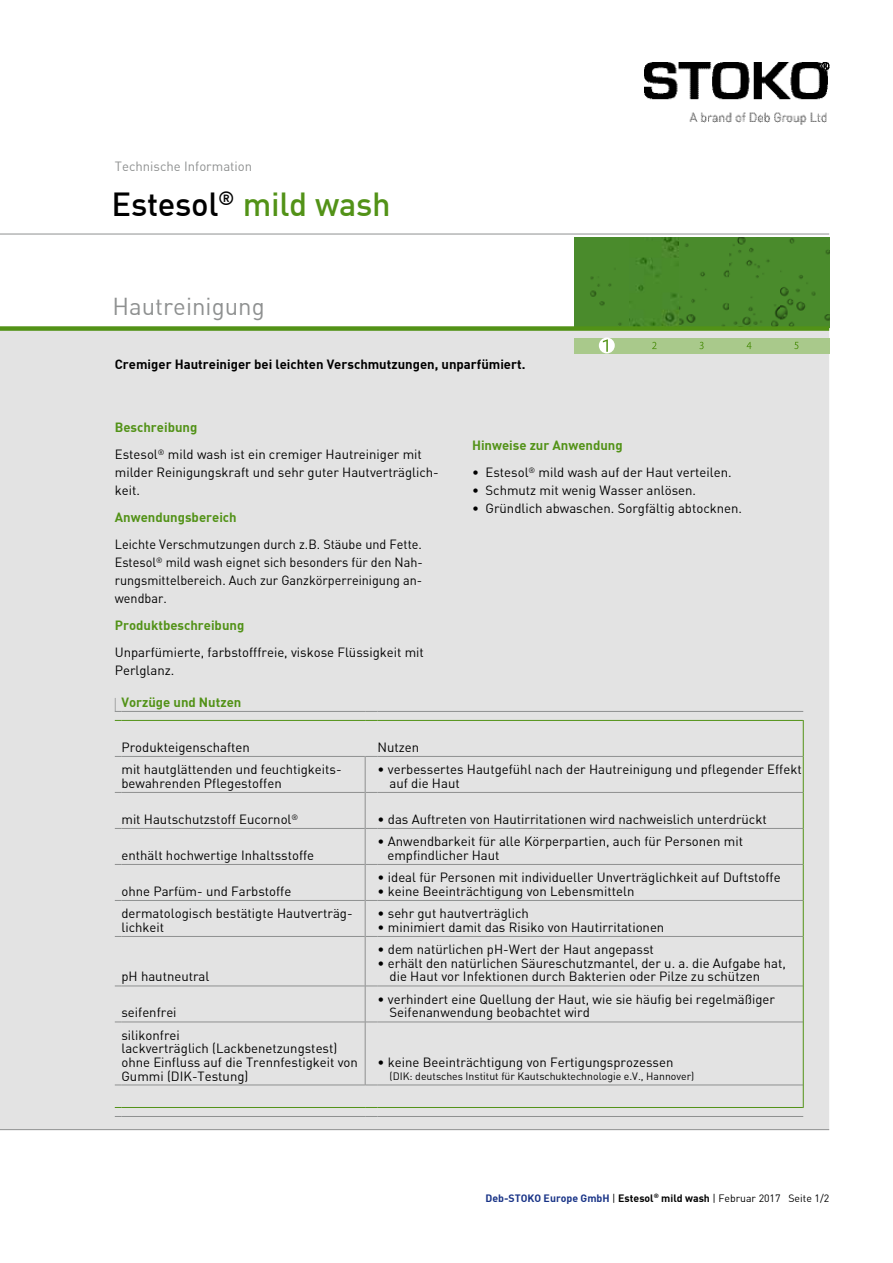
<style>
.page{position:relative;width:893px;height:1263px;background:#fff}
.page>*{position:absolute;margin:0;border:0;box-sizing:border-box;transform-origin:0 0}
.t1{font:500 32.7px "DI Nbek";letter-spacing:-.01em;color:#529217}
.t2{font:24px "DIN Bek";color:#8e9090}
.t3{font:13.2px/13.5px "DIN Bek";color:#000}
.t4{font:13.2px/18px "DIN Bek";color:#000;text-align:justify;scale:.96 1}
.t5{font:700 13.2px "DI Nbek";color:#529217}
.t6{font:700 13.2px "DI Nbek";color:#000}
.t7{font:13.2px "DIN Bek";color:#8e9090}
.t8{font:10.5px "DIN Bek";color:#000}
.s1{color:#000}
.s2{font-family:"DI Nbek";font-weight:700;color:#173286}
.s3{font-family:"DI Nbek";font-weight:700}
</style>
<div class="page">
<div style="left:0;top:331px;width:829px;height:798px;background:#e3e3e3"></div>
<div style="left:574px;top:237px;width:255px;height:89px;background:#4a8b2c"></div>
<div style="left:574px;top:338px;width:255px;height:15px;background:#a9c98b"></div>
<svg style="left:746px;top:342px;width:5px;height:7px"></svg>
<svg style="left:794px;top:342px;width:4px;height:7px"></svg>
<div style="left:599px;top:337px;width:16px;height:16px;background:#fff;border-radius:50%"></div>
<svg style="left:700px;top:342px;width:4px;height:7px"></svg>
<svg style="left:603px;top:339px;width:5px;height:13px"></svg>
<svg style="left:652px;top:342px;width:4px;height:7px"></svg>
<img style="left:644px;top:63px;width:185px;height:61px">
<hr style="left:0;top:234px;width:829px;height:1px;background:#8e9090">
<hr style="left:0;top:1129px;width:829px;height:1px;background:#8e9090">
<hr style="left:121px;top:711px;width:244px;height:1px;background:#8e9090">
<svg style="left:365px;top:711px;width:13px;height:1px"></svg>
<hr style="left:378px;top:711px;width:425px;height:1px;background:#8e9090">
<hr style="left:121px;top:756px;width:244px;height:1px;background:#8e9090">
<hr style="left:121px;top:792px;width:244px;height:1px;background:#8e9090">
<hr style="left:365px;top:756px;width:1px;height:36px;background:#8e9090">
<hr style="left:365px;top:792px;width:1px;height:36px;background:#8e9090">
<svg style="left:366px;top:756px;width:12px;height:1px"></svg>
<svg style="left:366px;top:792px;width:12px;height:1px"></svg>
<hr style="left:378px;top:756px;width:425px;height:1px;background:#8e9090">
<hr style="left:378px;top:792px;width:425px;height:1px;background:#8e9090">
<hr style="left:121px;top:828px;width:244px;height:1px;background:#8e9090">
<hr style="left:365px;top:828px;width:1px;height:36px;background:#8e9090">
<svg style="left:366px;top:828px;width:12px;height:1px"></svg>
<hr style="left:378px;top:828px;width:425px;height:1px;background:#8e9090">
<hr style="left:121px;top:864px;width:244px;height:1px;background:#8e9090">
<hr style="left:365px;top:864px;width:1px;height:36px;background:#8e9090">
<svg style="left:366px;top:864px;width:12px;height:1px"></svg>
<hr style="left:378px;top:864px;width:425px;height:1px;background:#8e9090">
<hr style="left:121px;top:900px;width:244px;height:1px;background:#8e9090">
<hr style="left:365px;top:900px;width:1px;height:36px;background:#8e9090">
<svg style="left:366px;top:900px;width:12px;height:1px"></svg>
<hr style="left:378px;top:900px;width:425px;height:1px;background:#8e9090">
<hr style="left:121px;top:936px;width:244px;height:1px;background:#8e9090">
<hr style="left:365px;top:936px;width:1px;height:50px;background:#8e9090">
<svg style="left:366px;top:936px;width:12px;height:1px"></svg>
<hr style="left:378px;top:936px;width:425px;height:1px;background:#8e9090">
<hr style="left:121px;top:985px;width:244px;height:1px;background:#8e9090">
<hr style="left:365px;top:986px;width:1px;height:36px;background:#8e9090">
<svg style="left:366px;top:985px;width:12px;height:1px"></svg>
<hr style="left:378px;top:985px;width:425px;height:1px;background:#8e9090">
<hr style="left:121px;top:1021px;width:244px;height:1px;background:#8e9090">
<hr style="left:365px;top:1022px;width:1px;height:63px;background:#8e9090">
<svg style="left:366px;top:1021px;width:12px;height:1px"></svg>
<hr style="left:378px;top:1021px;width:425px;height:1px;background:#8e9090">
<hr style="left:121px;top:1084px;width:244px;height:1px;background:#8e9090">
<svg style="left:366px;top:1084px;width:12px;height:1px"></svg>
<hr style="left:378px;top:1084px;width:425px;height:1px;background:#8e9090">
<hr style="left:121px;top:1116px;width:244px;height:1px;background:#8e9090">
<svg style="left:365px;top:1116px;width:13px;height:1px"></svg>
<hr style="left:378px;top:1116px;width:425px;height:1px;background:#8e9090">
<hr style="left:121px;top:720px;width:244px;height:1px;background:#529217">
<svg style="left:365px;top:720px;width:13px;height:1px"></svg>
<hr style="left:378px;top:720px;width:425px;height:1px;background:#529217">
<hr style="left:803px;top:720px;width:1px;height:36px;background:#529217">
<hr style="left:803px;top:756px;width:1px;height:36px;background:#529217">
<hr style="left:803px;top:792px;width:1px;height:36px;background:#529217">
<hr style="left:803px;top:828px;width:1px;height:36px;background:#529217">
<hr style="left:803px;top:864px;width:1px;height:36px;background:#529217">
<hr style="left:803px;top:900px;width:1px;height:36px;background:#529217">
<hr style="left:803px;top:936px;width:1px;height:50px;background:#529217">
<hr style="left:803px;top:986px;width:1px;height:36px;background:#529217">
<hr style="left:803px;top:1022px;width:1px;height:63px;background:#529217">
<svg style="left:803px;top:1085px;width:1px;height:23px"></svg>
<hr style="left:121px;top:1107px;width:244px;height:1px;background:#529217">
<svg style="left:365px;top:1107px;width:13px;height:1px"></svg>
<hr style="left:378px;top:1107px;width:425px;height:1px;background:#529217">
<svg style="left:115px;top:698px;width:6px;height:14px"></svg>
<div style="left:0;top:326px;width:829px;height:5px;background:#529217"></div>
<p class="t7" style="left:115px;top:158px;width:139px">Technische Information</p>
<h1 class="t1" style="left:112px;top:183px;width:281px"><span class="s1">Estesol</span><sup>®</sup> mild wash</h1>
<h2 class="t2" style="left:112px;top:291px;width:154px">Hautreinigung</h2>
<p class="t6" style="left:115px;top:356px;width:412px">Cremiger Hautreiniger bei leichten Verschmutzungen, unparfümiert.</p>
<p class="t5" style="left:115px;top:419px;width:84px">Beschreibung</p>
<p class="t3" style="left:115px;top:445px;width:326px;line-height:18px">Estesol<sup>®</sup> mild wash ist ein cremiger Hautreiniger mit milder Reinigungskraft und sehr guter Hautverträglich&shy;keit.</p>
<p class="t5" style="left:115px;top:509px;width:123px">Anwendungsbereich</p>
<p class="t4" style="left:115px;top:535px;width:322px">Leichte Verschmutzungen durch z.B. Stäube und Fette.<br>Estesol<sup>®</sup> mild wash eignet sich besonders für den Nah&shy;rungsmittelbereich. Auch zur Ganzkörperreinigung an&shy;wendbar.</p>
<p class="t5" style="left:115px;top:617px;width:131px">Produktbeschreibung</p>
<p class="t3" style="left:115px;top:643px;width:311px;line-height:18px">Unparfümierte, farbstofffreie, viskose Flüssigkeit mit<br>Perlglanz.</p>
<p class="t5" style="left:472px;top:437px;width:152px">Hinweise zur Anwendung</p>
<p class="t3" style="left:472px;top:465px;width:261px">• Estesol<sup>®</sup> mild wash auf der Haut verteilen.</p>
<p class="t3" style="left:472px;top:483px;width:226px">• Schmutz mit wenig Wasser anlösen.</p>
<p class="t3" style="left:472px;top:501px;width:272px">• Gründlich abwaschen. Sorgfältig abtocknen.</p>
<p class="t5" style="left:121px;top:693px;width:121px">Vorzüge und Nutzen</p>
<p class="t3" style="left:121px;top:740px;width:130px">Produkteigenschaften</p>
<p class="t3" style="left:378px;top:740px;width:43px">Nutzen</p>
<p class="t3" style="left:121px;top:763px;width:222px">mit hautglättenden und feuchtigkeits&shy;bewahrenden Pflegestoffen</p>
<p class="t3" style="left:390px;top:763px;width:414px;text-indent:-12px">• verbessertes Hautgefühl nach der Hautreinigung und pflegender Effekt auf die Haut</p>
<p class="t3" style="left:121px;top:812px;width:178px">mit Hautschutzstoff Eucornol<sup>®</sup></p>
<p class="t3" style="left:378px;top:812px;width:391px">• das Auftreten von Hautirritationen wird nachweislich unterdrückt</p>
<p class="t3" style="left:121px;top:848px;width:194px">enthält hochwertige Inhaltsstoffe</p>
<p class="t3" style="left:387px;top:835px;width:357px;text-indent:-10px">• Anwendbarkeit für alle Körperpartien, auch für Personen mit empfindlicher Haut</p>
<p class="t3" style="left:121px;top:884px;width:171px">ohne Parfüm- und Farbstoffe</p>
<p class="t3" style="left:378px;top:871px;width:405px">• ideal für Personen mit individueller Unverträglichkeit auf Duftstoffe</p>
<p class="t3" style="left:378px;top:884px;width:258px">• keine Beeinträchtigung von Lebensmitteln</p>
<p class="t3" style="left:121px;top:907px;width:233px">dermatologisch bestätigte Hautverträg&shy;lichkeit</p>
<p class="t3" style="left:378px;top:907px;width:153px">• sehr gut hautverträglich</p>
<p class="t3" style="left:378px;top:920px;width:288px">• minimiert damit das Risiko von Hautirritationen</p>
<p class="t3" style="left:121px;top:970px;width:89px">pH hautneutral</p>
<p class="t3" style="left:121px;top:1006px;width:57px">seifenfrei</p>
<p class="t3" style="left:121px;top:1028px;width:238px">silikonfrei<br>lackverträglich (Lackbenetzungstest) ohne Einfluss auf die Trennfestigkeit von<br>Gummi (DIK-Testung)</p>
<p class="t3" style="left:378px;top:943px;width:278px">• dem natürlichen pH-Wert der Haut angepasst</p>
<p class="t3" style="left:390px;top:956px;width:398px;text-indent:-12px">• erhält den natürlichen Säureschutzmantel, der u. a. die Aufgabe hat, die Haut vor Infektionen durch Bakterien oder Pilze zu schützen</p>
<p class="t3" style="left:390px;top:992px;width:387px;text-indent:-12px">• verhindert eine Quellung der Haut, wie sie häufig bei regelmäßiger<br>Seifenanwendung beobachtet wird</p>
<p class="t3" style="left:378px;top:1055px;width:297px">• keine Beeinträchtigung von Fertigungsprozessen</p>
<p class="t8" style="left:390px;top:1070px;width:306px">(DIK: deutsches Institut für Kautschuktechnologie e.V., Hannover)</p>
<p class="t8" style="left:485px;top:1191px;width:345px"><span class="s2">Deb-STOKO Europe GmbH</span> | <span class="s3">Estesol</span><sup>®</sup> <span class="s3">mild wash</span> | Februar 2017 Seite 1/2</p>
</div>
